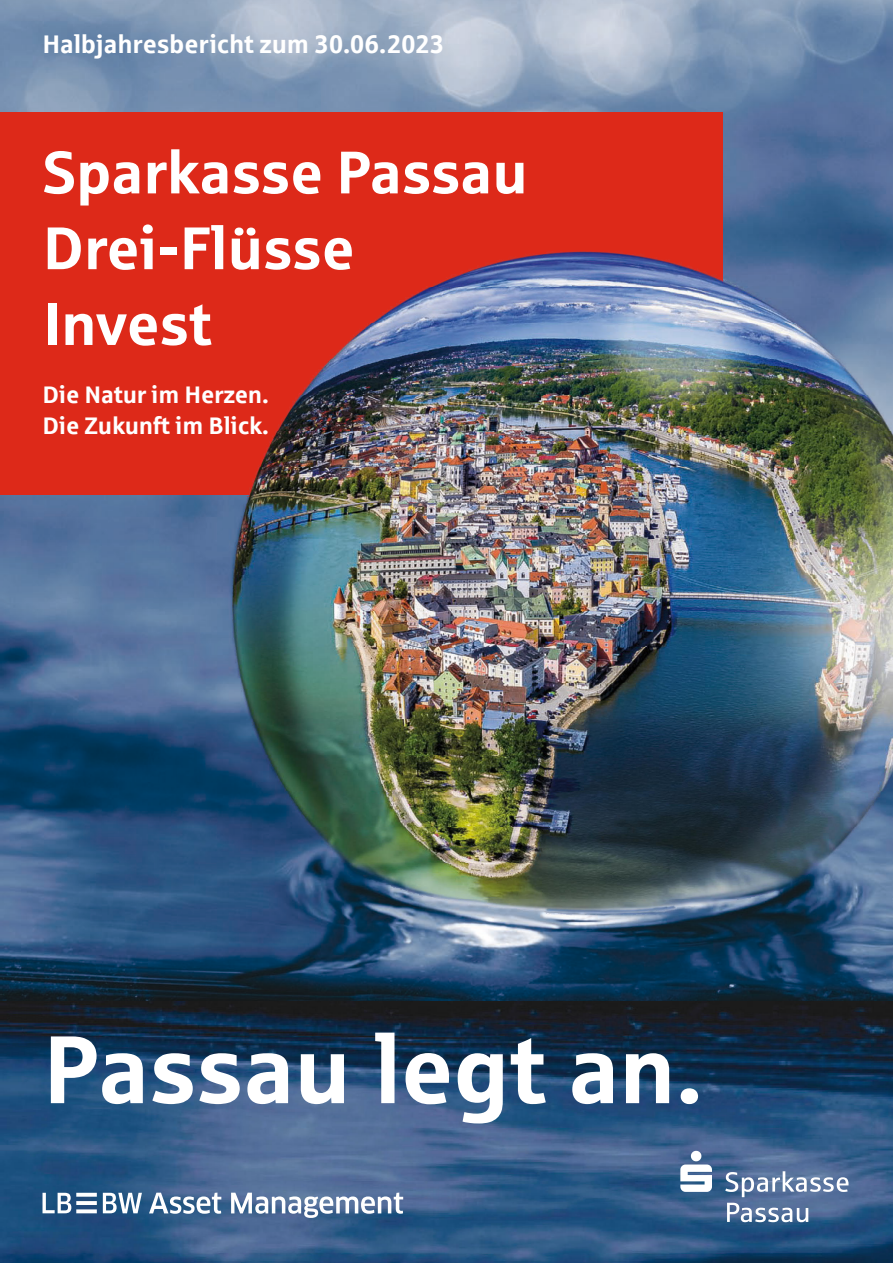
<style>
.page{position:relative;width:893px;height:1263px;background:#fff}
.page>*{position:absolute;margin:0;border:0;box-sizing:border-box;transform-origin:0 0}
.t1{font:700 96px "Sparkasse Rg";letter-spacing:-.015em;color:#fff}
.t2{font:700 60px/75.8px "Sparkasse Rg";letter-spacing:-.01em;color:#fff}
.t3{font:700 25.5px "Sparkasse Rg";letter-spacing:-.01em;color:#fff}
.t4{font:700 24px/31.5px "Sparkasse Rg";letter-spacing:-.01em;color:#fff}
</style>
<div class="page">
<img style="left:1px;top:0;width:892px;height:1001px">
<img style="left:1px;top:1001px;width:892px;height:262px">
<div style="left:0;top:112px;width:723px;height:383px;background:#dd2919"></div>
<svg style="left:43px;top:1193px;width:99px;height:20px"></svg>
<svg style="left:149px;top:1192px;width:254px;height:26px"></svg>
<svg style="left:680px;top:1151px;width:32px;height:41px"></svg>
<svg style="left:725px;top:1171px;width:123px;height:26px"></svg>
<svg style="left:727px;top:1203px;width:81px;height:19px"></svg>
<img style="left:544px;top:912px;width:133px;height:2px">
<img style="left:432px;top:251px;width:341px;height:36px">
<img style="left:370px;top:287px;width:439px;height:36px">
<img style="left:331px;top:323px;width:514px;height:36px">
<img style="left:299px;top:359px;width:582px;height:36px">
<img style="left:277px;top:395px;width:616px;height:36px">
<img style="left:233px;top:431px;width:660px;height:360px">
<img style="left:269px;top:791px;width:624px;height:36px">
<img style="left:305px;top:827px;width:576px;height:36px">
<img style="left:341px;top:863px;width:504px;height:36px">
<img style="left:413px;top:899px;width:324px;height:13px">
<p class="t3" style="left:43px;top:28px;width:404px">Halbjahresbericht zum 30.06.2023</p>
<h2 class="t2" style="left:43px;top:132px;width:487px">Sparkasse Passau<br>Drei-Flüsse<br>Invest</h2>
<p class="t4" style="left:43px;top:378px;width:228px">Die Natur im Herzen.<br>Die Zukunft im Blick.</p>
<h1 class="t1" style="left:43px;top:1008px;width:662px">Passau legt an.</h1>
</div>
